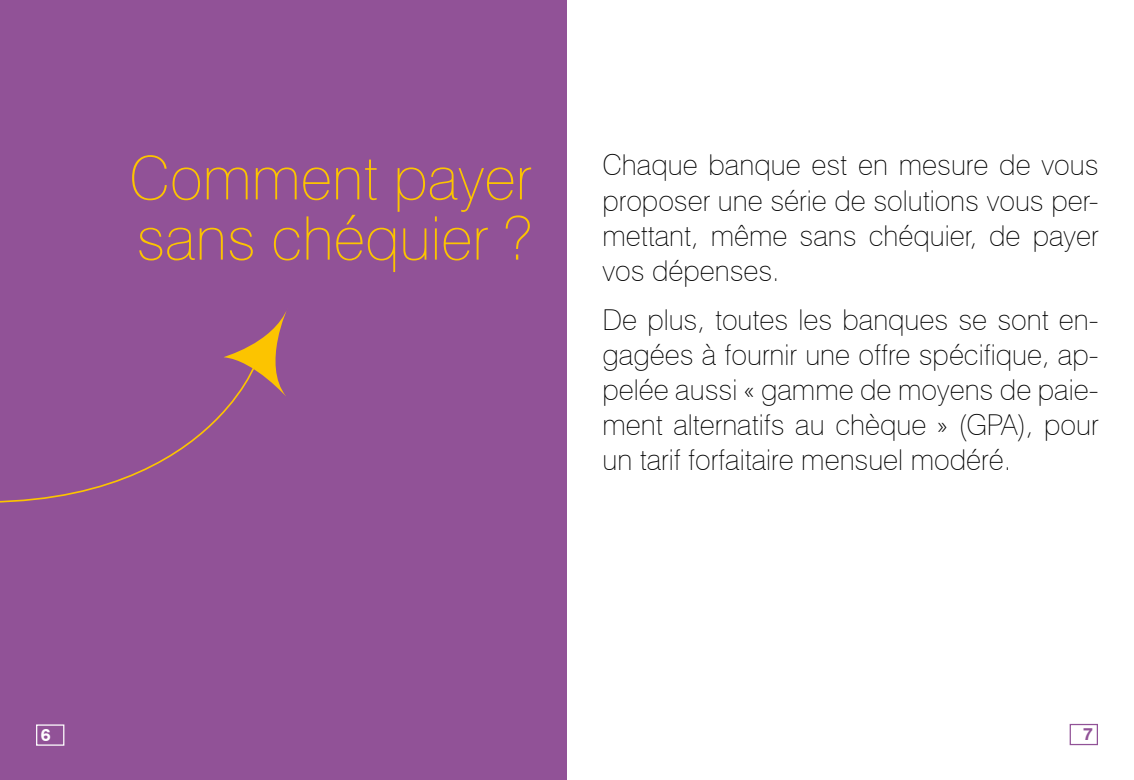
<style>
.page{position:relative;width:1134px;height:780px;background:#fff}
.page>*{position:absolute;margin:0;border:0;box-sizing:border-box;transform-origin:0 0}
.t1{font:100 60.25px/60.2px "Swiss 721 BT";color:#fcc400}
.t2{font:100 28.75px/35px "Swiss 721 BT";color:#000;text-align:justify}
.t3{font:700 17.5px "Swiss 721 BT";color:#915297}
.t4{font:700 17.5px "Swiss 721 BT";color:#fff}
</style>
<div class="page">
<div style="left:1070px;top:723px;width:28px;height:22px;border:1px solid #915297"></div>
<div style="left:0;top:0;width:567px;height:780px;background:#915297"></div>
<svg style="left:224px;top:311px;width:63px;height:85px"></svg>
<svg style="left:0;top:366px;width:255px;height:137px"></svg>
<div style="left:36px;top:724px;width:28px;height:21px;border:1px solid #fff"></div>
<h1 class="t1" style="left:129px;top:147px;width:404px">Comment payer sans chéquier ?</h1>
<p class="t2" style="left:602px;top:147px;width:498px">Chaque banque est en mesure de vous proposer une série de solutions vous per&shy;mettant, même sans chéquier, de payer vos dépenses.</p>
<p class="t2" style="left:602px;top:302px;width:498px">De plus, toutes les banques se sont en&shy;gagées à fournir une offre spécifique, ap&shy;pelée aussi « gamme de moyens de paie&shy;ment alternatifs au chèque » (GPA), pour un tarif forfaitaire mensuel modéré.</p>
<p class="t4" style="left:41px;top:723px;width:11px">6</p>
<p class="t3" style="left:1083px;top:723px;width:11px">7</p>
</div>
